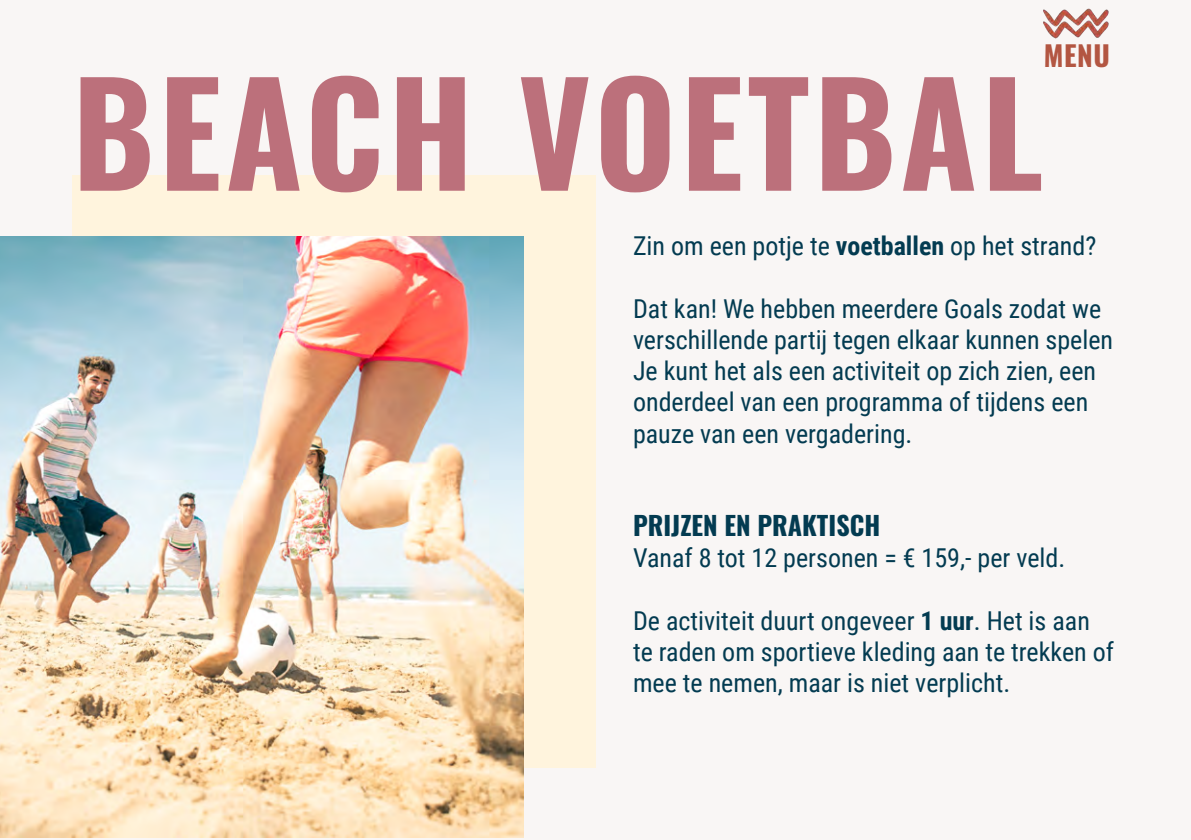
<style>
.page{position:relative;width:1191px;height:840px;background:#fff}
.page>*{position:absolute;margin:0;border:0;box-sizing:border-box;transform-origin:0 0}
.t1{font:700 140px "Oswald";letter-spacing:.03em;color:#bc707b}
.t2{font:700 28px "Oswald";color:#b35642}
.t3{font:26px/31.2px "Roboto Condensed";color:#033b51}
.t4{font:700 26px "Oswald";color:#033b51}
.s1{font-weight:700}
</style>
<div class="page">
<div style="left:0;top:0;width:1191px;height:838px;background:#f9f6f5"></div>
<div style="left:72px;top:175px;width:523px;height:591px;background:#fff4dd"></div>
<img style="left:0;top:236px;width:523px;height:601px">
<hr style="left:1190px;top:0;width:1px;height:839px;background:#f9f6f5">
<img style="left:1043px;top:8px;width:66px;height:31px">
<p class="t2" style="left:1044px;top:41px;width:68px">MENU</p>
<h1 class="t1" style="left:72px;top:60px;width:973px">BEACH VOETBAL</h1>
<p class="t3" style="left:633px;top:229px;width:465px">Zin om een potje te <span class="s1">voetballen</span> op het strand?</p>
<p class="t3" style="left:633px;top:291px;width:481px">Dat kan! We hebben meerdere Goals zodat we verschillende partij tegen elkaar kunnen spelen Je kunt het als een activiteit op zich zien, een onderdeel van een programma of tijdens een pauze van een vergadering.</p>
<p class="t4" style="left:633px;top:511px;width:249px">PRIJZEN EN PRAKTISCH</p>
<p class="t3" style="left:633px;top:541px;width:434px">Vanaf 8 tot 12 personen = € 159,- per veld.</p>
<p class="t3" style="left:633px;top:603px;width:482px">De activiteit duurt ongeveer <span class="s1">1 uur</span>. Het is aan te raden om sportieve kleding aan te trekken of mee te nemen, maar is niet verplicht.</p>
</div>
